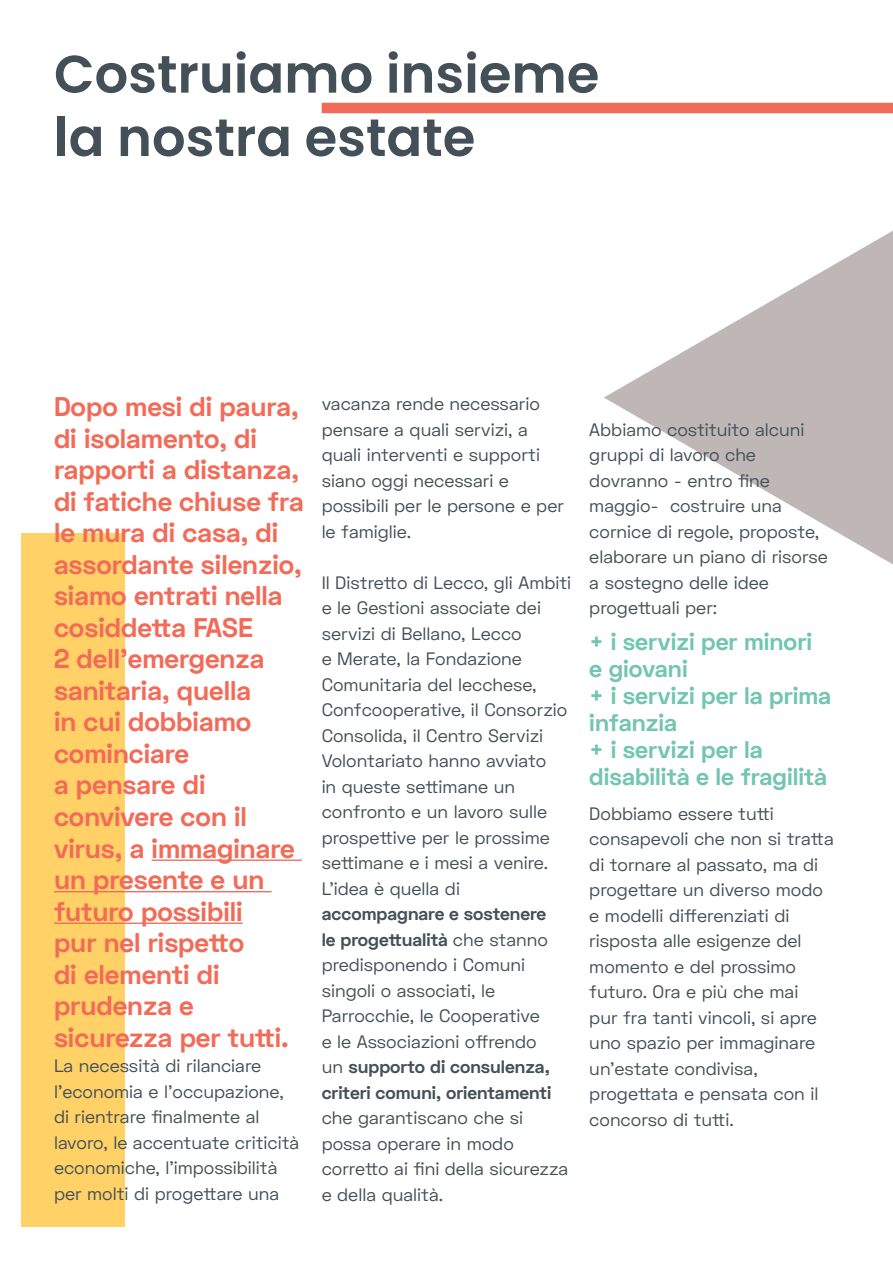
<style>
.page{position:relative;width:893px;height:1263px;background:#fff}
.page>*{position:absolute;margin:0;border:0;box-sizing:border-box;transform-origin:0 0}
.t1{font:600 52.8px/63.3px "Poppins";color:#435058}
.t2{font:700 27px/31.5px "Space Grotesk";color:#f26b58}
.t3{font:700 24px/27px "Space Grotesk";color:#72c5b1}
.t4{font:18px/25.5px "Space Grotesk";color:#435058}
.s1{font-weight:700}
</style>
<div class="page">
<svg style="left:604px;top:231px;width:289px;height:333px"></svg>
<div style="left:21px;top:534px;width:104px;height:693px;background:#ffd167"></div>
<div style="left:322px;top:103px;width:571px;height:10px;background:#f26b58"></div>
<hr style="left:152px;top:859px;width:150px;height:2px;background:#f26b58">
<hr style="left:54px;top:891px;width:218px;height:1px;background:#f26b58">
<hr style="left:54px;top:922px;width:189px;height:2px;background:#f26b58">
<p class="t1" style="left:54px;top:43px;width:547px">Costruiamo insieme la nostra estate</p>
<p class="t2" style="left:54px;top:392px;width:251px">Dopo mesi di paura, di isolamento, di rapporti a distanza, di fatiche chiuse fra le mura di casa, di assordante silenzio, siamo entrati nella cosiddetta FASE<br>2 dell’emergenza sanitaria, quella<br>in cui dobbiamo cominciare<br>a pensare di convivere con il virus, a immaginare un presente e un futuro possibili<br>pur nel rispetto<br>di elementi di prudenza e sicurezza per tutti.</p>
<p class="t4" style="left:54px;top:1053px;width:247px">La necessità di rilanciare l’economia e l’occupazione, di rientrare finalmente al lavoro, le accentuate criticità economiche, l’impossibilità per molti di progettare una</p>
<p class="t4" style="left:322px;top:391px;width:244px">vacanza rende necessario pensare a quali servizi, a quali interventi e supporti siano oggi necessari e possibili per le persone e per le famiglie.</p>
<p class="t4" style="left:322px;top:569px;width:251px">Il Distretto di Lecco, gli Ambiti e le Gestioni associate dei servizi di Bellano, Lecco<br>e Merate, la Fondazione<br>Comunitaria del lecchese,<br>Confcooperative, il Consorzio<br>Consolida, il Centro Servizi<br>Volontariato hanno avviato<br>in queste settimane un confronto e un lavoro sulle prospettive per le prossime settimane e i mesi a venire.</p>
<p class="t4" style="left:322px;top:875px;width:248px">L’idea è quella di <span class="s1">accompagnare e sostenere<br>le progettualità</span> che stanno predisponendo i Comuni singoli o associati, le<br>Parrocchie, le Cooperative<br>e le Associazioni offrendo<br>un <span class="s1">supporto di consulenza, criteri comuni, orientamenti </span>che garantiscano che si possa operare in modo corretto ai fini della sicurezza e della qualità.</p>
<p class="t4" style="left:589px;top:416px;width:240px">Abbiamo costituito alcuni gruppi di lavoro che dovranno - entro fine maggio- costruire una cornice di regole, proposte, elaborare un piano di risorse a sostegno delle idee progettuali per:</p>
<p class="t3" style="left:589px;top:629px;width:224px">+ i servizi per minori</p>
<p class="t3" style="left:589px;top:656px;width:100px">e giovani</p>
<p class="t3" style="left:589px;top:683px;width:243px">+ i servizi per la prima infanzia</p>
<p class="t3" style="left:589px;top:737px;width:239px">+ i servizi per la disabilità e le fragilità</p>
<p class="t4" style="left:589px;top:800px;width:246px">Dobbiamo essere tutti consapevoli che non si tratta di tornare al passato, ma di progettare un diverso modo e modelli differenziati di risposta alle esigenze del momento e del prossimo futuro. Ora e più che mai<br>pur fra tanti vincoli, si apre uno spazio per immaginare un’estate condivisa, progettata e pensata con il concorso di tutti.</p>
</div>
